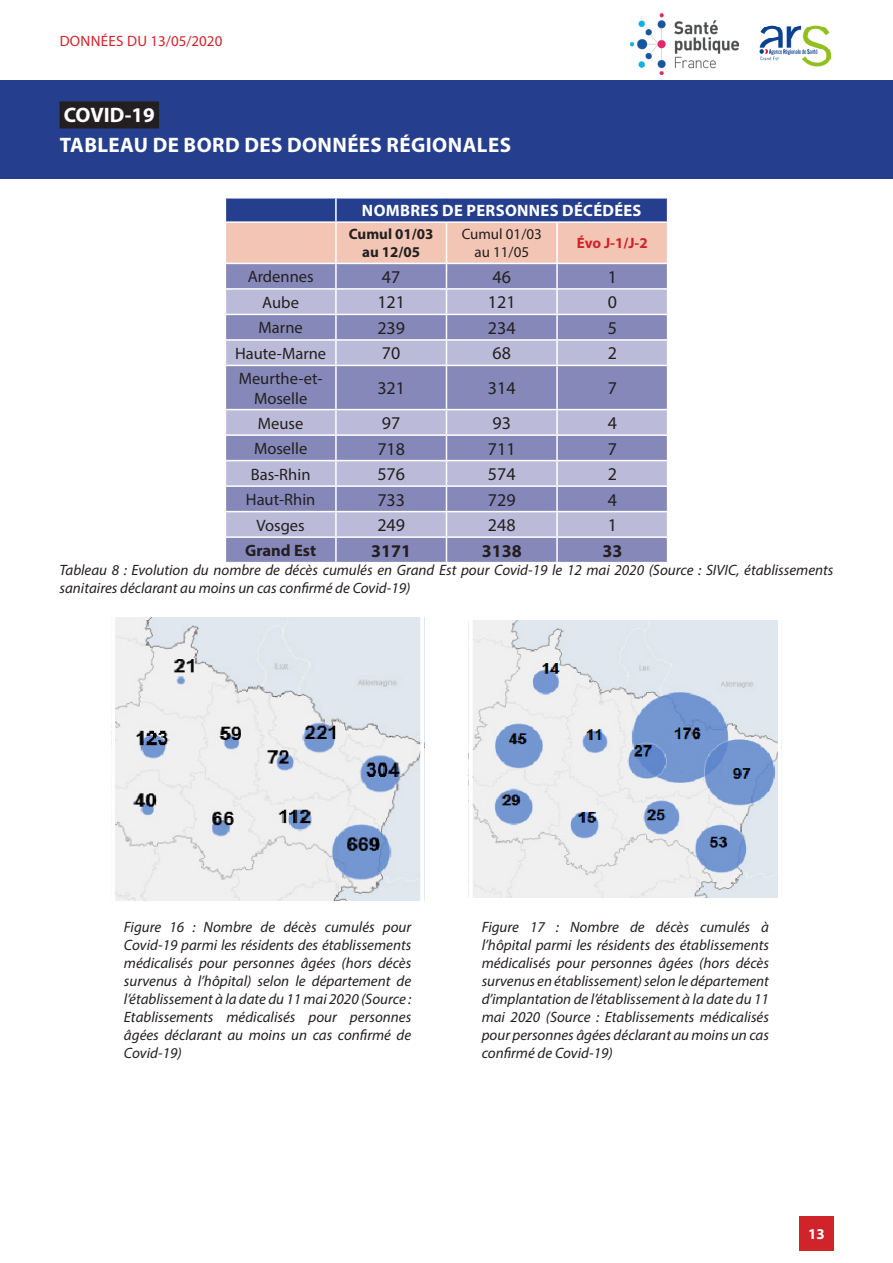
<style>
.page{position:relative;width:893px;height:1263px;background:#fff}
.page>*{position:absolute;margin:0;border:0;box-sizing:border-box;transform-origin:0 0}
.t1{font:700 21px/29.4px "Myriad Pro";letter-spacing:.02em;color:#fff}
.t2{font:18px "Myriad Pro";color:#231f20}
.t3{font:700 18px "Myriad Pro";color:#231f20}
.t4{font:16.5px "Myriad Pro";color:#231f20}
.t5{font:700 16.5px "Myriad Pro";letter-spacing:.02em;color:#fff}
.t6{font:700 16.5px "Myriad Pro";color:#231f20}
.Legende{font:italic 15px/18px "Myriad Pro";color:#231f20;text-align:justify}
.t7{font:15px "Myriad Pro";letter-spacing:.02em;color:#d1232a}
.t8{font:700 15px/18px "Myriad Pro";color:#231f20;text-align:center}
.t9{font:15px/18px "Myriad Pro";color:#231f20;text-align:center}
.t10{font:700 15px "Myriad Pro";color:#d1232a}
.t11{font:700 15px "Myriad Pro";color:#fff}
</style>
<div class="page">
<div style="left:0;top:80px;width:893px;height:99px;background:#253f8e"></div>
<div style="left:60px;top:101px;width:99px;height:27px;background:#231f20"></div>
<div style="left:799px;top:1216px;width:34px;height:34px;background:#d1232a"></div>
<div style="left:226px;top:538px;width:441px;height:24px;background:#8688ba"></div>
<svg style="left:226px;top:366px;width:441px;height:170px;background:#9e9fc8"></svg>
<hr style="left:335px;top:366px;width:2px;height:43px;background:#fff">
<hr style="left:446px;top:366px;width:1px;height:43px;background:#fff">
<hr style="left:556px;top:366px;width:2px;height:43px;background:#fff">
<hr style="left:335px;top:410px;width:2px;height:24px;background:#fff">
<hr style="left:556px;top:410px;width:2px;height:24px;background:#fff">
<hr style="left:335px;top:436px;width:2px;height:24px;background:#fff">
<hr style="left:556px;top:436px;width:2px;height:24px;background:#fff">
<hr style="left:335px;top:461px;width:2px;height:24px;background:#fff">
<hr style="left:556px;top:461px;width:2px;height:24px;background:#fff">
<hr style="left:335px;top:487px;width:2px;height:24px;background:#fff">
<hr style="left:556px;top:487px;width:2px;height:24px;background:#fff">
<hr style="left:335px;top:512px;width:2px;height:24px;background:#fff">
<hr style="left:556px;top:512px;width:2px;height:24px;background:#fff">
<hr style="left:335px;top:538px;width:2px;height:24px;background:#fff">
<svg style="left:446px;top:410px;width:1px;height:152px"></svg>
<hr style="left:556px;top:538px;width:2px;height:24px;background:#fff">
<svg style="left:225px;top:198px;width:443px;height:167px;background:#a6a0be"></svg>
<hr style="left:225px;top:409px;width:111px;height:1px;background:#fff">
<hr style="left:225px;top:434px;width:111px;height:2px;background:#fff">
<hr style="left:225px;top:460px;width:111px;height:1px;background:#fff">
<hr style="left:225px;top:485px;width:111px;height:2px;background:#fff">
<hr style="left:225px;top:511px;width:111px;height:1px;background:#fff">
<hr style="left:336px;top:263px;width:110px;height:1px;background:#fff">
<hr style="left:446px;top:263px;width:111px;height:1px;background:#fff">
<hr style="left:557px;top:263px;width:111px;height:1px;background:#fff">
<hr style="left:336px;top:288px;width:110px;height:2px;background:#fff">
<hr style="left:446px;top:288px;width:111px;height:2px;background:#fff">
<hr style="left:557px;top:288px;width:111px;height:2px;background:#fff">
<hr style="left:446px;top:536px;width:111px;height:2px;background:#fff">
<hr style="left:336px;top:511px;width:110px;height:1px;background:#fff">
<hr style="left:446px;top:511px;width:111px;height:1px;background:#fff">
<hr style="left:557px;top:511px;width:111px;height:1px;background:#fff">
<hr style="left:336px;top:485px;width:110px;height:2px;background:#fff">
<hr style="left:446px;top:485px;width:111px;height:2px;background:#fff">
<hr style="left:557px;top:485px;width:111px;height:2px;background:#fff">
<hr style="left:336px;top:460px;width:110px;height:1px;background:#fff">
<hr style="left:446px;top:460px;width:111px;height:1px;background:#fff">
<hr style="left:557px;top:460px;width:111px;height:1px;background:#fff">
<hr style="left:336px;top:434px;width:110px;height:2px;background:#fff">
<hr style="left:446px;top:434px;width:111px;height:2px;background:#fff">
<hr style="left:557px;top:434px;width:111px;height:2px;background:#fff">
<hr style="left:336px;top:409px;width:110px;height:1px;background:#fff">
<hr style="left:446px;top:409px;width:111px;height:1px;background:#fff">
<hr style="left:557px;top:409px;width:111px;height:1px;background:#fff">
<hr style="left:336px;top:314px;width:110px;height:1px;background:#fff">
<hr style="left:446px;top:314px;width:111px;height:1px;background:#fff">
<hr style="left:557px;top:314px;width:111px;height:1px;background:#fff">
<hr style="left:336px;top:339px;width:110px;height:2px;background:#fff">
<hr style="left:446px;top:339px;width:111px;height:2px;background:#fff">
<hr style="left:557px;top:339px;width:111px;height:2px;background:#fff">
<img style="left:116px;top:618px;width:303px;height:282px">
<img style="left:474px;top:620px;width:303px;height:278px">
<img style="left:630px;top:14px;width:108px;height:61px">
<img style="left:759px;top:25px;width:72px;height:42px">
<p class="t7" style="left:60px;top:31px;width:164px">DONNÉES DU 13/05/2020</p>
<h1 class="t1" style="left:60px;top:100px;width:453px">COVID-19<br>TABLEAU DE BORD DES DONNÉES RÉGIONALES</h1>
<p class="t5" style="left:362px;top:200px;width:281px">NOMBRES DE PERSONNES DÉCÉDÉES</p>
<p class="t8" style="left:349px;top:225px;width:86px">Cumul 01/03 au 12/05</p>
<p class="t9" style="left:462px;top:225px;width:82px">Cumul 01/03 au 11/05</p>
<p class="t10" style="left:577px;top:234px;width:72px">Évo J-1/J-2</p>
<p class="t4" style="left:248px;top:267px;width:67px">Ardennes</p>
<p class="t2" style="left:382px;top:266px;width:20px">47</p>
<p class="t2" style="left:492px;top:266px;width:20px">46</p>
<p class="t2" style="left:608px;top:266px;width:11px">1</p>
<p class="t4" style="left:262px;top:292px;width:38px">Aube</p>
<p class="t2" style="left:377px;top:291px;width:29px">121</p>
<p class="t2" style="left:488px;top:291px;width:29px">121</p>
<p class="t2" style="left:608px;top:291px;width:11px">0</p>
<p class="t4" style="left:259px;top:318px;width:46px">Marne</p>
<p class="t2" style="left:377px;top:317px;width:29px">239</p>
<p class="t2" style="left:488px;top:317px;width:29px">234</p>
<p class="t2" style="left:608px;top:317px;width:11px">5</p>
<p class="t4" style="left:235px;top:343px;width:93px">Haute-Marne</p>
<p class="t2" style="left:382px;top:342px;width:20px">70</p>
<p class="t2" style="left:492px;top:342px;width:20px">68</p>
<p class="t2" style="left:608px;top:342px;width:11px">2</p>
<p class="t4" style="left:239px;top:368px;width:85px">Meurthe-et-</p>
<p class="t4" style="left:254px;top:388px;width:55px">Moselle</p>
<p class="t2" style="left:377px;top:377px;width:29px">321</p>
<p class="t2" style="left:488px;top:377px;width:29px">314</p>
<p class="t2" style="left:608px;top:377px;width:11px">7</p>
<p class="t4" style="left:258px;top:413px;width:47px">Meuse</p>
<p class="t2" style="left:382px;top:412px;width:20px">97</p>
<p class="t2" style="left:492px;top:412px;width:20px">93</p>
<p class="t2" style="left:608px;top:412px;width:11px">4</p>
<p class="t4" style="left:254px;top:438px;width:55px">Moselle</p>
<p class="t2" style="left:377px;top:437px;width:29px">718</p>
<p class="t2" style="left:488px;top:437px;width:29px">711</p>
<p class="t2" style="left:608px;top:437px;width:11px">7</p>
<p class="t4" style="left:251px;top:464px;width:61px">Bas-Rhin</p>
<p class="t2" style="left:377px;top:463px;width:29px">576</p>
<p class="t2" style="left:488px;top:463px;width:29px">574</p>
<p class="t2" style="left:608px;top:463px;width:11px">2</p>
<p class="t4" style="left:246px;top:489px;width:71px">Haut-Rhin</p>
<p class="t2" style="left:377px;top:488px;width:29px">733</p>
<p class="t2" style="left:488px;top:488px;width:29px">729</p>
<p class="t2" style="left:608px;top:488px;width:11px">4</p>
<p class="t4" style="left:256px;top:515px;width:50px">Vosges</p>
<p class="t2" style="left:377px;top:514px;width:29px">249</p>
<p class="t2" style="left:488px;top:514px;width:29px">248</p>
<p class="t2" style="left:608px;top:514px;width:11px">1</p>
<p class="t6" style="left:245px;top:540px;width:73px">Grand Est</p>
<p class="t3" style="left:371px;top:539px;width:41px">3171</p>
<p class="t3" style="left:482px;top:539px;width:41px">3138</p>
<p class="t3" style="left:602px;top:539px;width:21px">33</p>
<p class="Legende" style="left:60px;top:561px;width:775px">Tableau 8 : Evolution du nombre de décès cumulés en Grand Est pour Covid-19 le 12 mai 2020 (Source : SIVIC, établissements sanitaires déclarant au moins un cas confirmé de Covid-19)</p>
<p class="Legende" style="left:124px;top:917px;width:289px">Figure 16 : Nombre de décès cumulés pour Covid-19 parmi les résidents des établissements médicalisés pour personnes âgées (hors décès survenus à l’hôpital) selon le département de l’établissement à la date du 11 mai 2020 (Source :<br>Etablissements médicalisés pour personnes âgées déclarant au moins un cas confirmé de Covid-19)</p>
<p class="Legende" style="left:482px;top:917px;width:289px">Figure 17 : Nombre de décès cumulés à l’hôpital parmi les résidents des établissements médicalisés pour personnes âgées (hors décès survenus en établissement) selon le département d’implantation de l’établissement à la date du 11 mai 2020 (Source : Etablissements médicalisés pour personnes âgées déclarant au moins un cas confirmé de Covid-19)</p>
<p class="t11" style="left:808px;top:1224px;width:18px">13</p>
</div>
